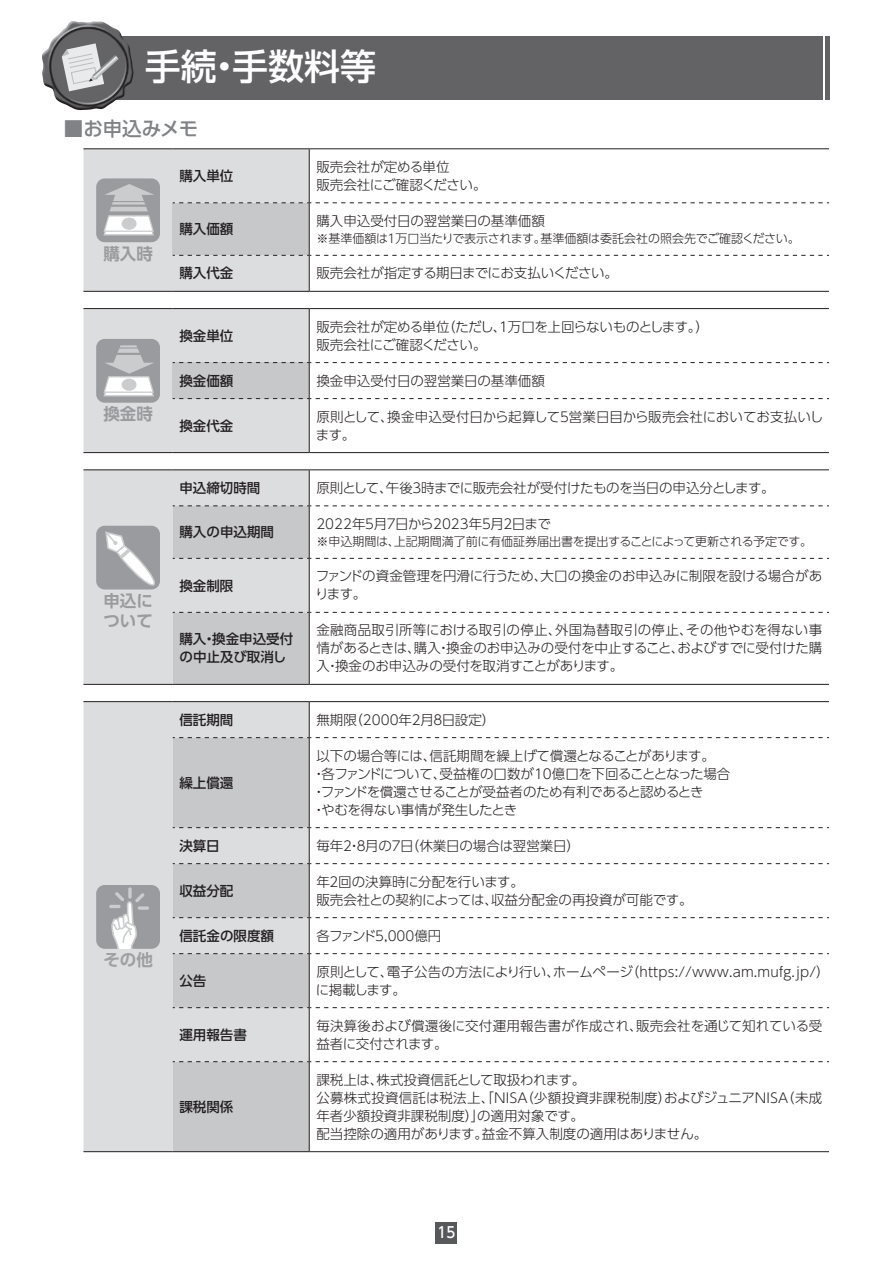
<style>
.page{position:relative;width:893px;height:1263px;background:#fff}
.page>*{position:absolute;margin:0;border:0;box-sizing:border-box;transform-origin:0 0}
.t1{font:500 36px "UD Shin Go Pro";color:#fff}
.t2{font:500 19.5px "UD Shin Go Pro";letter-spacing:-.005em;color:#808285}
.t3{font:700 16.5px/19.5px "UD Shin Go Pro De";color:#999b9e}
.t4{font:700 16.5px "UD Shin Go Pro De";color:#9d9fa2}
.t5{font:500 15px "UD Shin Go Pro";color:#fff;scale:.9 1}
.t6{font:300 13.5px/18px "UD Shin Go Pro";letter-spacing:-.01em;color:#231f20}
.t7{font:300 13.5px/18px "UD Shin Go Pro";letter-spacing:-.03em;color:#231f20}
.t8{font:500 13.5px/18px "UD Shin Go Pro";color:#231f20}
.t9{font:300 13.5px/18px "UD Shin Go Pro";letter-spacing:.015em;color:#231f20}
.t10{font:300 13.5px "UD Shin Go Pro";letter-spacing:-.055em;color:#231f20}
.t11{font:300 13.5px "UD Shin Go Pro";letter-spacing:-.05em;color:#231f20}
.t12{font:300 12px "UD Shin Go Pro";letter-spacing:-.02em;color:#231f20}
</style>
<div class="page">
<div style="left:436px;top:1222px;width:21px;height:21px;background:#57585a"></div>
<div style="left:83px;top:36px;width:740px;height:63px;background:#636366"></div>
<hr style="left:825px;top:36px;width:4px;height:63px;background:#636366">
<img style="left:42px;top:21px;width:92px;height:90px">
<svg style="left:62px;top:43px;width:57px;height:48px"></svg>
<hr style="left:83px;top:148px;width:90px;height:1px;background:#231f20">
<hr style="left:173px;top:148px;width:136px;height:1px;background:#231f20">
<hr style="left:309px;top:148px;width:520px;height:1px;background:#231f20">
<hr style="left:83px;top:291px;width:90px;height:1px;background:#231f20">
<hr style="left:173px;top:291px;width:136px;height:1px;background:#231f20">
<hr style="left:309px;top:291px;width:520px;height:1px;background:#231f20">
<svg style="left:83px;top:149px;width:746px;height:142px"></svg>
<hr style="left:83px;top:308px;width:90px;height:1px;background:#231f20">
<hr style="left:173px;top:308px;width:136px;height:1px;background:#231f20">
<hr style="left:309px;top:308px;width:520px;height:1px;background:#231f20">
<svg style="left:83px;top:309px;width:746px;height:144px"></svg>
<div style="left:83px;top:470px;width:226px;height:214px;background:#dcdddf"></div>
<hr style="left:83px;top:684px;width:90px;height:1px;background:#231f20">
<hr style="left:309px;top:470px;width:1px;height:35px;background:#231f20">
<hr style="left:173px;top:684px;width:136px;height:1px;background:#231f20">
<hr style="left:309px;top:684px;width:520px;height:1px;background:#231f20">
<hr style="left:83px;top:469px;width:90px;height:1px;background:#231f20">
<hr style="left:173px;top:469px;width:136px;height:1px;background:#231f20">
<hr style="left:309px;top:469px;width:520px;height:1px;background:#231f20">
<svg style="left:173px;top:505px;width:656px;height:179px"></svg>
<div style="left:96px;top:526px;width:64px;height:63px;background:#999b9e;border-radius:9px"></div>
<svg style="left:104px;top:530px;width:56px;height:63px"></svg>
<div style="left:83px;top:702px;width:226px;height:449px;background:#dcdddf"></div>
<svg style="left:173px;top:738px;width:136px;height:413px;background:#cccdcf"></svg>
<hr style="left:83px;top:701px;width:90px;height:1px;background:#231f20">
<hr style="left:173px;top:701px;width:136px;height:1px;background:#231f20">
<hr style="left:309px;top:701px;width:520px;height:1px;background:#231f20">
<hr style="left:309px;top:702px;width:1px;height:35px;background:#231f20">
<hr style="left:309px;top:738px;width:1px;height:89px;background:#231f20">
<hr style="left:309px;top:828px;width:1px;height:35px;background:#231f20">
<hr style="left:309px;top:864px;width:1px;height:53px;background:#231f20">
<hr style="left:309px;top:918px;width:1px;height:35px;background:#231f20">
<hr style="left:309px;top:954px;width:1px;height:53px;background:#231f20">
<hr style="left:309px;top:1008px;width:1px;height:53px;background:#231f20">
<hr style="left:309px;top:1062px;width:1px;height:89px;background:#231f20">
<svg style="left:173px;top:737px;width:656px;height:1px"></svg>
<svg style="left:173px;top:827px;width:656px;height:1px"></svg>
<svg style="left:173px;top:863px;width:656px;height:1px"></svg>
<svg style="left:173px;top:917px;width:656px;height:1px"></svg>
<svg style="left:173px;top:953px;width:656px;height:1px"></svg>
<svg style="left:173px;top:1007px;width:656px;height:1px"></svg>
<svg style="left:173px;top:1061px;width:656px;height:1px"></svg>
<hr style="left:83px;top:1151px;width:90px;height:1px;background:#231f20">
<hr style="left:173px;top:1151px;width:136px;height:1px;background:#231f20">
<hr style="left:309px;top:1151px;width:520px;height:1px;background:#231f20">
<div style="left:96px;top:885px;width:64px;height:64px;background:#999b9e;border-radius:9px"></div>
<svg style="left:128px;top:887px;width:4px;height:12px"></svg>
<svg style="left:109px;top:892px;width:35px;height:57px"></svg>
<svg style="left:138px;top:906px;width:11px;height:4px"></svg>
<h1 class="t1" style="left:145px;top:37px;width:233px">手続・手数料等</h1>
<h2 class="t2" style="left:64px;top:112px;width:136px">■お申込みメモ</h2>
<p class="t3" style="left:103px;top:243px;width:51px">購入時</p>
<p class="t3" style="left:103px;top:404px;width:51px">換金時</p>
<p class="t3" style="left:103px;top:590px;width:51px">申込について</p>
<p class="t4" style="left:103px;top:947px;width:51px">その他</p>
<p class="t8" style="left:179px;top:166px;width:55px">購入単位</p>
<p class="t6" style="left:316px;top:157px;width:172px">販売会社が定める単位<br>販売会社にご確認ください。</p>
<p class="t8" style="left:179px;top:220px;width:55px">購入価額</p>
<p class="t6" style="left:316px;top:211px;width:230px">購入申込受付日の翌営業日の基準価額</p>
<p class="t12" style="left:316px;top:228px;width:485px">※基準価額は１万口当たりで表示されます。基準価額は委託会社の照会先でご確認ください。</p>
<p class="t8" style="left:179px;top:264px;width:55px">購入代金</p>
<p class="t6" style="left:316px;top:264px;width:303px">販売会社が指定する期日までにお支払いください。</p>
<p class="t8" style="left:179px;top:326px;width:55px">換金単位</p>
<p class="t7" style="left:316px;top:317px;width:394px">販売会社が定める単位（ただし、１万口を上回らないものとします。）販売会社にご確認ください。</p>
<p class="t8" style="left:179px;top:371px;width:55px">換金価額</p>
<p class="t6" style="left:316px;top:371px;width:230px">換金申込受付日の翌営業日の基準価額</p>
<p class="t8" style="left:179px;top:416px;width:55px">換金代金</p>
<p class="t6" style="left:316px;top:407px;width:509px">原則として、換金申込受付日から起算して５営業日目から販売会社においてお支払いします。</p>
<p class="t8" style="left:179px;top:478px;width:82px">申込締切時間</p>
<p class="t7" style="left:316px;top:478px;width:460px">原則として、午後３時までに販売会社が受付けたものを当日の申込分とします。</p>
<p class="t8" style="left:179px;top:523px;width:96px">購入の申込期間</p>
<p class="t10" style="left:316px;top:513px;width:236px">2022年５月７日から2023年５月２日まで</p>
<p class="t12" style="left:316px;top:531px;width:497px">※申込期間は、上記期間満了前に有価証券届出書を提出することによって更新される予定です。</p>
<p class="t8" style="left:179px;top:576px;width:55px">換金制限</p>
<p class="t6" style="left:315px;top:567px;width:509px">ファンドの資金管理を円滑に行うため、大口の換金のお申込みに制限を設ける場合があります。</p>
<p class="t8" style="left:179px;top:630px;width:115px">購入・換金申込受付の中止及び取消し</p>
<p class="t6" style="left:316px;top:621px;width:507px;text-align:justify">金融商品取引所等における取引の停止、外国為替取引の停止、その他やむを得ない事情があるときは、購入・換金のお申込みの受付を中止すること、およびすでに受付けた購入・換金のお申込みの受付を取消すことがあります。</p>
<p class="t8" style="left:179px;top:710px;width:55px">信託期間</p>
<p class="t6" style="left:316px;top:710px;width:181px">無期限（2000年２月８日設定）</p>
<p class="t8" style="left:179px;top:773px;width:55px">繰上償還</p>
<p class="t7" style="left:312px;top:746px;width:420px;text-indent:4px">以下の場合等には、信託期間を繰上げて償還となることがあります。・各ファンドについて、受益権の口数が10億口を下回ることとなった場合・ファンドを償還させることが受益者のため有利であると認めるとき<br>・やむを得ない事情が発生したとき</p>
<p class="t8" style="left:179px;top:836px;width:42px">決算日</p>
<p class="t6" style="left:316px;top:836px;width:265px">毎年２・８月の７日（休業日の場合は翌営業日）</p>
<p class="t8" style="left:179px;top:881px;width:55px">収益分配</p>
<p class="t6" style="left:316px;top:872px;width:378px">年２回の決算時に分配を行います。<br>販売会社との契約によっては、収益分配金の再投資が可能です。</p>
<p class="t8" style="left:179px;top:926px;width:96px">信託金の限度額</p>
<p class="t11" style="left:316px;top:925px;width:127px">各ファンド5,000億円</p>
<p class="t8" style="left:179px;top:971px;width:28px">公告</p>
<p class="t9" style="left:316px;top:962px;width:515px">原則として、電子公告の方法により行い、ホームページ（https://www.am.mufg.jp/）に掲載します。</p>
<p class="t8" style="left:179px;top:1025px;width:69px">運用報告書</p>
<p class="t6" style="left:316px;top:1016px;width:507px">毎決算後および償還後に交付運用報告書が作成され、販売会社を通じて知れている受益者に交付されます。</p>
<p class="t8" style="left:179px;top:1097px;width:55px">課税関係</p>
<p class="t6" style="left:316px;top:1070px;width:507px">課税上は、株式投資信託として取扱われます。<br>公募株式投資信託は税法上、「ＮＩＳＡ（少額投資非課税制度）およびジュニアＮＩＳＡ（未成年者少額投資非課税制度）」の適用対象です。<br>配当控除の適用があります。益金不算入制度の適用はありません。</p>
<p class="t5" style="left:438px;top:1220px;width:21px">15</p>
</div>
